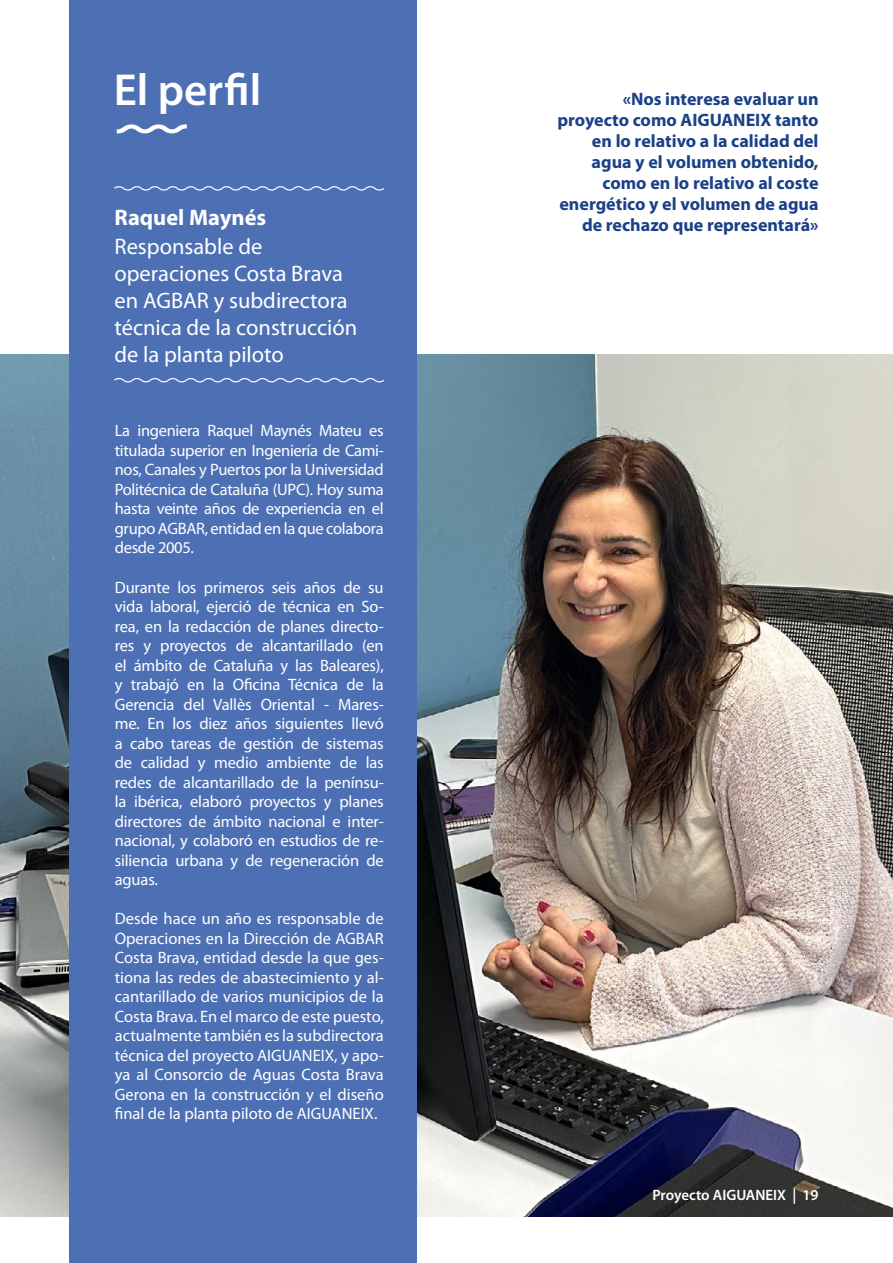
<style>
.page{position:relative;width:893px;height:1263px;background:#fff}
.page>*{position:absolute;margin:0;border:0;box-sizing:border-box;transform-origin:0 0}
.t1{font:600 45px "Myriad Pro";color:#fff}
.t2{font:22.5px/27px "Myriad Pro";color:#fff}
.t3{font:700 22.5px "Myriad Pro";color:#fff}
.t4{font:700 18px/21px "Myriad Pro";color:#1a4187;text-align:right}
.t5{font:16.5px/19.5px "Myriad Pro";letter-spacing:-.01em;color:#fff;text-align:justify}
.t6{font:600 15px "Myriad Pro";color:#fff}
</style>
<div class="page">
<img style="left:0;top:355px;width:893px;height:861px">
<div style="left:69px;top:0;width:348px;height:1263px;background:#4d70b5"></div>
<svg style="left:114px;top:378px;width:270px;height:5px"></svg>
<svg style="left:114px;top:186px;width:270px;height:5px"></svg>
<svg style="left:116px;top:124px;width:71px;height:10px"></svg>
<h1 class="t1" style="left:114px;top:61px;width:149px">El perfil</h1>
<h2 class="t3" style="left:114px;top:203px;width:153px">Raquel Maynés</h2>
<h2 class="t2" style="left:114px;top:233px;width:244px">Responsable de operaciones Costa Brava en AGBAR y subdirectora técnica de la construcción de la planta piloto</h2>
<p class="t5" style="left:115px;top:421px;width:270px">La ingeniera Raquel Maynés Mateu es titulada superior en Ingeniería de Cami&shy;nos, Canales y Puertos por la Universidad Politécnica de Cataluña (UPC). Hoy suma hasta veinte años de experiencia en el grupo AGBAR, entidad en la que colabora desde 2005.</p>
<p class="t5" style="left:115px;top:577px;width:270px">Durante los primeros seis años de su vida laboral, ejerció de técnica en So&shy;rea, en la redacción de planes directo&shy;res y proyectos de alcantarillado (en el ámbito de Cataluña y las Baleares), y trabajó en la Oficina Técnica de la Gerencia del Vallès Oriental - Mares&shy;me. En los diez años siguientes llevó a cabo tareas de gestión de sistemas de calidad y medio ambiente de las redes de alcantarillado de la penínsu&shy;la ibérica, elaboró proyectos y planes directores de ámbito nacional e inter&shy;nacional, y colaboró en estudios de re&shy;siliencia urbana y de regeneración de aguas.</p>
<p class="t5" style="left:115px;top:908px;width:270px">Desde hace un año es responsable de Operaciones en la Dirección de AGBAR Costa Brava, entidad desde la que ges&shy;tiona las redes de abastecimiento y al&shy;cantarillado de varios municipios de la Costa Brava. En el marco de este puesto, actualmente también es la subdirectora técnica del proyecto AIGUANEIX, y apo&shy;ya al Consorcio de Aguas Costa Brava Gerona en la construcción y el diseño final de la planta piloto de AIGUANEIX.</p>
<p class="t4" style="left:557px;top:88px;width:263px">«Nos interesa evaluar un proyecto como AIGUANEIX tanto en lo relativo a la calidad del agua y el volumen obtenido, como en lo relativo al coste energético y el volumen de agua de rechazo que representará»</p>
<p class="t6" style="left:652px;top:1185px;width:168px">Proyecto AIGUANEIX | 19</p>
</div>
